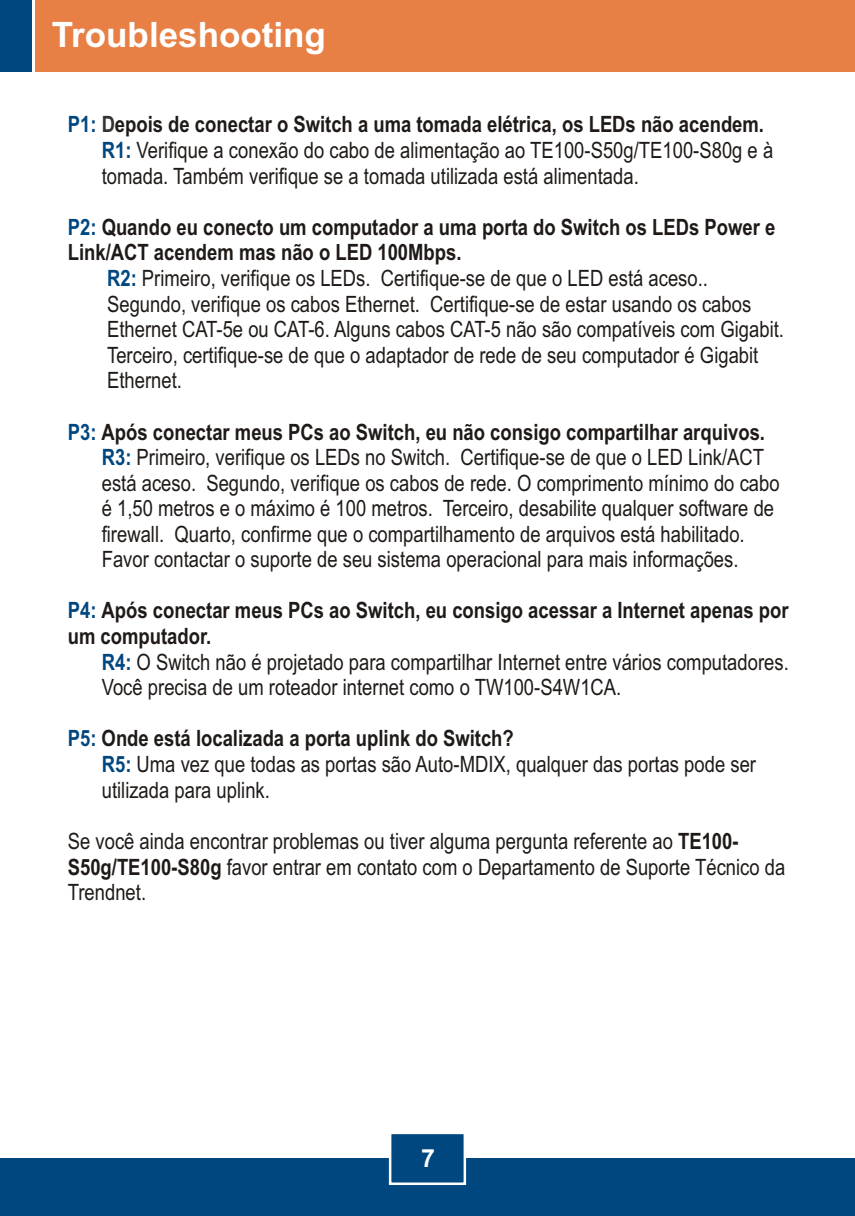
<style>
.page{position:relative;width:855px;height:1216px;background:#fff}
.page>*{position:absolute;margin:0;border:0;box-sizing:border-box;transform-origin:0 0}
.t1{font:700 35px "Arial";color:#fff}
.t2{font:700 25px "Arial";color:#fff}
.t3{font:22.5px/25.5px "Arial Narrow";color:#1f1a17}
.t4{font:700 22.5px "Arial Narrow";color:#1f1a17}
.s1{font-weight:700;color:#004780}
.s2{font-weight:700;color:#383330}
.s3{font-weight:700}
.s4{color:#004780}
</style>
<div class="page">
<div style="left:0;top:1159px;width:855px;height:57px;background:#004780"></div>
<div style="left:35px;top:0;width:820px;height:72px;background:#e88045"></div>
<div style="left:0;top:0;width:32px;height:72px;background:#004780"></div>
<svg style="left:388px;top:1134px;width:79px;height:51px"></svg>
<h1 class="t1" style="left:52px;top:21px;width:276px">Troubleshooting</h1>
<p class="t3" style="left:102px;top:114px;width:673px;text-indent:-34px"><span class="s1">P1:</span> <span class="s2">D</span><span class="s3">epois de conectar o Switch a uma tomada elétrica, os LEDs não acendem.<br></span><span class="s1">R1:</span> Verifique a conexão do cabo de alimentação ao TE100-S50g/TE100-S80g e à</p>
<p class="t3" style="left:102px;top:165px;width:539px">tomada. Também verifique se a tomada utilizada está alimentada.</p>
<p class="t4" style="left:68px;top:218px;width:709px"><span class="s4">P2:</span> Quando eu conecto um computador a uma porta do Switch os LEDs Power e</p>
<p class="t3" style="left:107px;top:268px;width:602px"><span class="s1">R2:</span> Primeiro, verifique os LEDs. Certifique-se de que o LED está aceso..</p>
<p class="t4" style="left:68px;top:244px;width:395px">Link/ACT acendem mas não o LED 100Mbps.</p>
<p class="t3" style="left:107px;top:293px;width:678px">Segundo, verifique os cabos Ethernet. Certifique-se de estar usando os cabos Ethernet CAT-5e ou CAT-6. Alguns cabos CAT-5 não são compatíveis com Gigabit.<br>Terceiro, certifique-se de que o adaptador de rede de seu computador é Gigabit Ethernet.</p>
<p class="t3" style="left:68px;top:421px;width:699px;text-align:right"><span class="s1">P3:</span> <span class="s3">Após conectar meus PCs ao Switch, eu não consigo compartilhar arquivos.<br></span><span class="s1">R3:</span> Primeiro, verifique os LEDs no Switch. Certifique-se de que o LED Link/ACT</p>
<p class="t3" style="left:102px;top:472px;width:679px">está aceso. Segundo, verifique os cabos de rede. O comprimento mínimo do cabo é 1,50 metros e o máximo é 100 metros. Terceiro, desabilite qualquer software de firewall. Quarto, confirme que o compartilhamento de arquivos está habilitado.<br>Favor contactar o suporte de seu sistema operacional para mais informações.</p>
<p class="t4" style="left:68px;top:602px;width:722px"><span class="s4">P4:</span> Após conectar meus PCs ao Switch, eu consigo acessar a Internet apenas por</p>
<p class="t3" style="left:102px;top:651px;width:689px"><span class="s1">R4:</span> O Switch não é projetado para compartilhar Internet entre vários computadores.</p>
<p class="t4" style="left:68px;top:628px;width:145px">um computador.</p>
<p class="t3" style="left:102px;top:677px;width:521px">Você precisa de um roteador internet como o TW100-S4W1CA.</p>
<p class="t3" style="left:102px;top:728px;width:656px;text-indent:-34px"><span class="s1">P5:</span> <span class="s3">Onde está localizada a porta uplink do Switch?<br></span><span class="s1">R5:</span> Uma vez que todas as portas são Auto-MDIX, qualquer das portas pode ser</p>
<p class="t3" style="left:102px;top:779px;width:170px">utilizada para uplink.</p>
<p class="t3" style="left:68px;top:830px;width:719px">Se você ainda encontrar problemas ou tiver alguma pergunta referente ao <span class="s3">TE100-<br>S50g/TE100-S80g</span> favor entrar em contato com o Departamento de Suporte Técnico da<br>Trendnet.</p>
<p class="t2" style="left:421px;top:1149px;width:15px">7</p>
</div>
